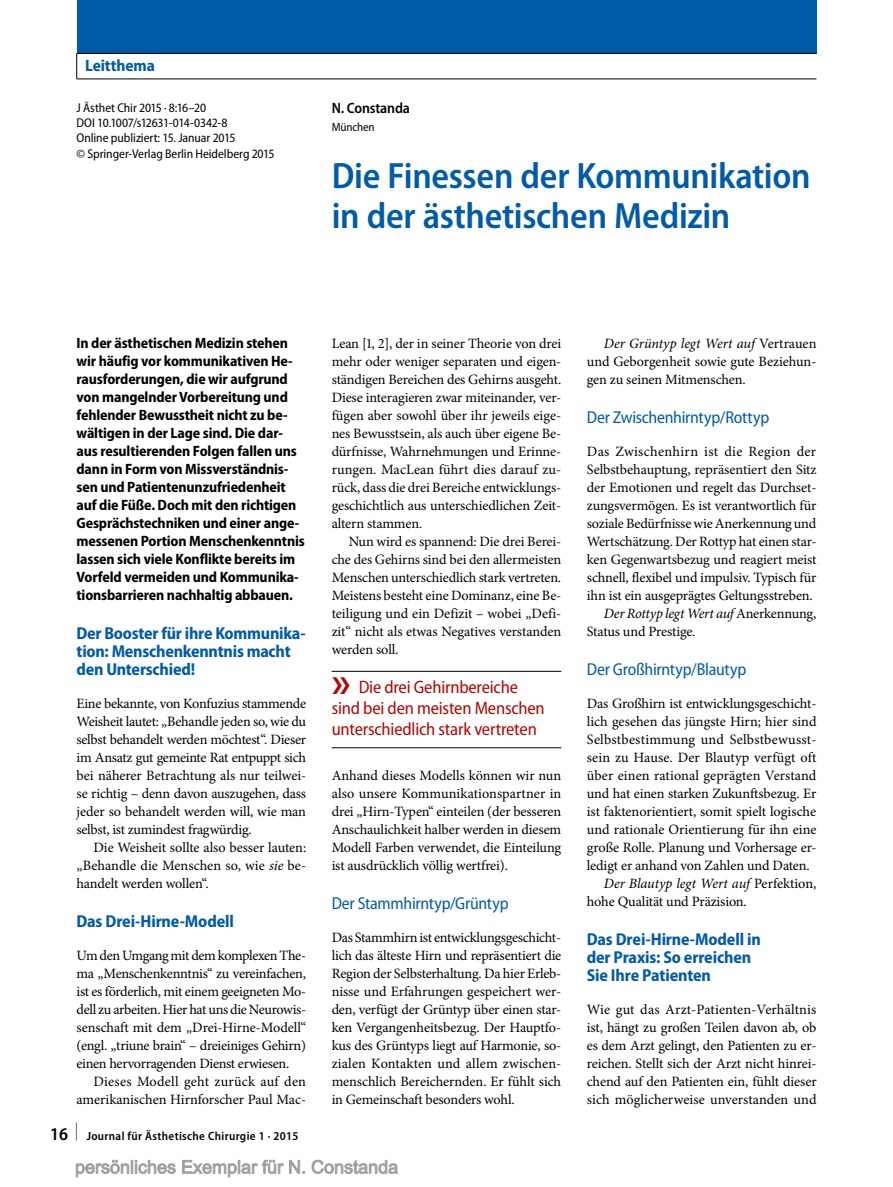
<style>
.page{position:relative;width:893px;height:1187px;background:#fff}
.page>*{position:absolute;margin:0;border:0;box-sizing:border-box;transform-origin:0 0}
.t1{font:600 semi-condensed 45px "Myriad Pro";color:#b70502}
.t2{font:600 semi-condensed 36.75px/39.8px "Myriad Pro";letter-spacing:-.01em;color:#005ba9}
.t3{font:semi-condensed 18px/21px "Myriad Pro";letter-spacing:-.01em;color:#b70502;text-align:center}
.t4{font:700 semi-condensed 17.25px/18px "Myriad Pro";letter-spacing:-.01em;color:#005ba9}
.t5{font:semi-condensed 17.25px "Myriad Pro";letter-spacing:-.015em;color:#005ba9}
.t6{font:700 semi-condensed 16.5px "Myriad Pro";letter-spacing:-.005em;color:#005ba9}
.t7{font:700 semi-condensed 15px/18px "Myriad Pro";letter-spacing:-.01em;color:#000}
.t8{font:600 semi-condensed 15px "Myriad Pro";letter-spacing:-.01em;color:#000}
.t9{font:14.25px/18px "Minion Pro";letter-spacing:-.01em;color:#000;text-align:justify}
.t10{font:italic 14.25px "Minion Pro";letter-spacing:-.01em;color:#000}
.t11{font:14.25px "Minion Pro";letter-spacing:.015em;color:#000}
.t12{font:14.25px "Minion Pro";letter-spacing:.01em;color:#000}
.t13{font:14.25px "Minion Pro";letter-spacing:.02em;color:#000}
.t14{font:semi-condensed 12.75px/15.3px "Myriad Pro";letter-spacing:-.005em;color:#000}
.t15{font:600 semi-condensed 12px "Myriad Pro";letter-spacing:.03em;color:#000}
.t16{font:semi-condensed 12px "Myriad Pro";letter-spacing:-.01em;color:#000}
.s1{font-style:italic}
.s2{font-size:18px}
.s3{font-style:normal}
</style>
<div class="page">
<hr style="left:332px;top:671px;width:229px;height:1px;background:#000">
<hr style="left:332px;top:747px;width:229px;height:1px;background:#000">
<div style="left:77px;top:0;width:739px;height:53px;background:#005ba9"></div>
<hr style="left:77px;top:53px;width:739px;height:1px;background:#000">
<svg style="left:76px;top:54px;width:1px;height:25px"></svg>
<hr style="left:77px;top:79px;width:739px;height:1px;background:#000">
<svg style="left:75px;top:1159px;width:323px;height:18px"></svg>
<p class="t6" style="left:85px;top:57px;width:71px">Leitthema</p>
<p class="t14" style="left:77px;top:100px;width:199px">J Ästhet Chir 2015 · 8:16–20<br>DOI 10.1007/s12631-014-0342-8<br>Online publiziert: 15. Januar 2015<br>© Springer-Verlag Berlin Heidelberg 2015</p>
<p class="t8" style="left:332px;top:100px;width:80px">N. Constanda</p>
<p class="t16" style="left:332px;top:121px;width:44px">München</p>
<h2 class="t2" style="left:332px;top:157px;width:480px">Die Finessen der Kommunikation in der ästhetischen Medizin</h2>
<p class="t7" style="left:77px;top:334px;width:230px">In der ästhetischen Medizin stehen wir häufig vor kommunikativen He&shy;rausforderungen, die wir aufgrund von mangelnder Vorbereitung und fehlender Bewusstheit nicht zu be&shy;wältigen in der Lage sind. Die dar&shy;aus resultierenden Folgen fallen uns dann in Form von Missverständnis&shy;sen und Patientenunzufriedenheit auf die Füße. Doch mit den richtigen Gesprächstechniken und einer ange&shy;messenen Portion Menschenkenntnis lassen sich viele Konflikte bereits im Vorfeld vermeiden und Kommunika&shy;tionsbarrieren nachhaltig abbauen.</p>
<p class="t4" style="left:77px;top:624px;width:231px">Der Booster für ihre Kommunika&shy;tion: Menschenkenntnis macht den Unterschied!</p>
<p class="t9" style="left:77px;top:694px;width:231px">Eine bekannte, von Konfuzius stammende Weisheit lautet: „Behandle jeden so, wie du selbst behandelt werden möchtest“. Dieser im Ansatz gut gemeinte Rat entpuppt sich bei näherer Betrachtung als nur teilwei&shy;se richtig – denn davon auszugehen, dass jeder so behandelt werden will, wie man selbst, ist zumindest fragwürdig.</p>
<p class="t9" style="left:77px;top:838px;width:231px;text-indent:17px">Die Weisheit sollte also besser lauten: „Behandle die Menschen so, wie <span class="s1">sie</span> be&shy;handelt werden wollen“.</p>
<p class="t4" style="left:77px;top:912px;width:159px">Das Drei-Hirne-Modell</p>
<p class="t9" style="left:77px;top:946px;width:231px">Um den Umgang mit dem komplexen The&shy;ma „Menschenkenntnis“ zu vereinfachen, ist es förderlich, mit einem geeigneten Mo&shy;dell zu arbeiten. Hier hat uns die Neurowis&shy;senschaft mit dem „Drei-Hirne-Modell“ (engl. „triune brain“ – dreieiniges Gehirn) einen hervorragenden Dienst erwiesen.</p>
<p class="t9" style="left:77px;top:1072px;width:231px;text-align:right">Dieses Modell geht zurück auf den amerikanischen Hirnforscher Paul Mac-</p>
<p class="t15" style="left:50px;top:1129px;width:250px"><span class="s2">16 </span><sup>|</sup> Journal für Ästhetische Chirurgie 1 · 2015</p>
<p class="t9" style="left:332px;top:334px;width:231px">Lean [1, 2], der in seiner Theorie von drei mehr oder weniger separaten und eigen&shy;ständigen Bereichen des Gehirns ausgeht.<br>Diese interagieren zwar miteinander, ver&shy;fügen aber sowohl über ihr jeweils eige&shy;nes Bewusstsein, als auch über eigene Be&shy;dürfnisse, Wahrnehmungen und Erinne&shy;rungen. MacLean führt dies darauf zu&shy;rück, dass die drei Bereiche entwicklungs&shy;geschichtlich aus unterschiedlichen Zeit&shy;altern stammen.</p>
<p class="t9" style="left:332px;top:532px;width:231px;text-indent:17px">Nun wird es spannend: Die drei Berei&shy;che des Gehirns sind bei den allermeisten Menschen unterschiedlich stark vertreten.<br>Meistens besteht eine Dominanz, eine Be&shy;teiligung und ein Defizit – wobei „Defi&shy;zit“ nicht als etwas Negatives verstanden werden soll.</p>
<h1 class="t1" style="left:332px;top:657px;width:20px">»</h1>
<p class="t3" style="left:332px;top:676px;width:215px">Die drei Gehirnbereiche<br>sind bei den meisten Menschen unterschiedlich stark vertreten</p>
<p class="t9" style="left:332px;top:766px;width:231px">Anhand dieses Modells können wir nun also unsere Kommunikationspartner in drei „Hirn-Typen“ einteilen (der besseren Anschaulichkeit halber werden in diesem Modell Farben verwendet, die Einteilung ist ausdrücklich völlig wertfrei).</p>
<p class="t5" style="left:332px;top:893px;width:179px">Der Stammhirntyp/Grüntyp</p>
<p class="t9" style="left:332px;top:928px;width:231px">Das Stammhirn ist entwicklungsgeschicht&shy;lich das älteste Hirn und repräsentiert die Region der Selbsterhaltung. Da hier Erleb&shy;nisse und Erfahrungen gespeichert wer&shy;den, verfügt der Grüntyp über einen star&shy;ken Vergangenheitsbezug. Der Hauptfo&shy;kus des Grüntyps liegt auf Harmonie, so&shy;zialen Kontakten und allem zwischen&shy;menschlich Bereichernden. Er fühlt sich in Gemeinschaft besonders wohl.</p>
<p class="t9" style="left:587px;top:334px;width:231px;text-indent:17px"><span class="s1">Der Grüntyp legt Wert auf</span> Vertrauen und Geborgenheit sowie gute Beziehun&shy;gen zu seinen Mitmenschen.</p>
<p class="t5" style="left:587px;top:407px;width:184px">Der Zwischenhirntyp/Rottyp</p>
<p class="t13" style="left:587px;top:441px;width:231px">Das Zwischenhirn ist die Region der</p>
<p class="t9" style="left:587px;top:460px;width:231px">Selbstbehauptung, repräsentiert den Sitz</p>
<p class="t9" style="left:587px;top:478px;width:231px">der Emotionen und regelt das Durchset-</p>
<p class="t9" style="left:587px;top:496px;width:231px">zungsvermögen. Es ist verantwortlich für</p>
<p class="t9" style="left:587px;top:514px;width:231px">soziale Bedürfnisse wie Anerkennung und</p>
<p class="t9" style="left:587px;top:532px;width:231px">Wertschätzung. Der Rottyp hat einen star-</p>
<p class="t9" style="left:587px;top:550px;width:231px">ken Gegenwartsbezug und reagiert meist</p>
<p class="t9" style="left:587px;top:568px;width:231px">schnell, flexibel und impulsiv. Typisch für</p>
<p class="t9" style="left:587px;top:586px;width:227px">ihn ist ein ausgeprägtes Geltungsstreben.</p>
<p class="t10" style="left:604px;top:603px;width:214px">Der Rottyp legt Wert auf <span class="s3">Anerkennung,</span></p>
<p class="t9" style="left:587px;top:622px;width:110px">Status und Prestige.</p>
<p class="t5" style="left:587px;top:659px;width:161px">Der Großhirntyp/Blautyp</p>
<p class="t9" style="left:587px;top:694px;width:231px">Das Großhirn ist entwicklungsgeschicht-</p>
<p class="t9" style="left:587px;top:712px;width:231px">lich gesehen das jüngste Hirn; hier sind</p>
<p class="t11" style="left:587px;top:729px;width:231px">Selbstbestimmung und Selbstbewusst-</p>
<p class="t12" style="left:587px;top:747px;width:231px">sein zu Hause. Der Blautyp verfügt oft</p>
<p class="t9" style="left:587px;top:766px;width:231px">über einen rational geprägten Verstand</p>
<p class="t9" style="left:587px;top:784px;width:231px">und hat einen starken Zukunftsbezug. Er</p>
<p class="t9" style="left:587px;top:802px;width:231px">ist faktenorientiert, somit spielt logische</p>
<p class="t9" style="left:587px;top:820px;width:231px">und rationale Orientierung für ihn eine</p>
<p class="t9" style="left:587px;top:838px;width:231px">große Rolle. Planung und Vorhersage er-</p>
<p class="t9" style="left:587px;top:856px;width:224px">ledigt er anhand von Zahlen und Daten.</p>
<p class="t10" style="left:604px;top:873px;width:214px">Der Blautyp legt Wert auf <span class="s3">Perfektion,</span></p>
<p class="t9" style="left:587px;top:892px;width:162px">hohe Qualität und Präzision.</p>
<p class="t4" style="left:587px;top:930px;width:176px">Das Drei-Hirne-Modell in der Praxis: So erreichen<br>Sie Ihre Patienten</p>
<p class="t9" style="left:587px;top:1000px;width:231px">Wie gut das Arzt-Patienten-Verhältnis ist, hängt zu großen Teilen davon ab, ob es dem Arzt gelingt, den Patienten zu er&shy;reichen. Stellt sich der Arzt nicht hinrei&shy;chend auf den Patienten ein, fühlt dieser sich möglicherweise unverstanden und</p>
</div>
